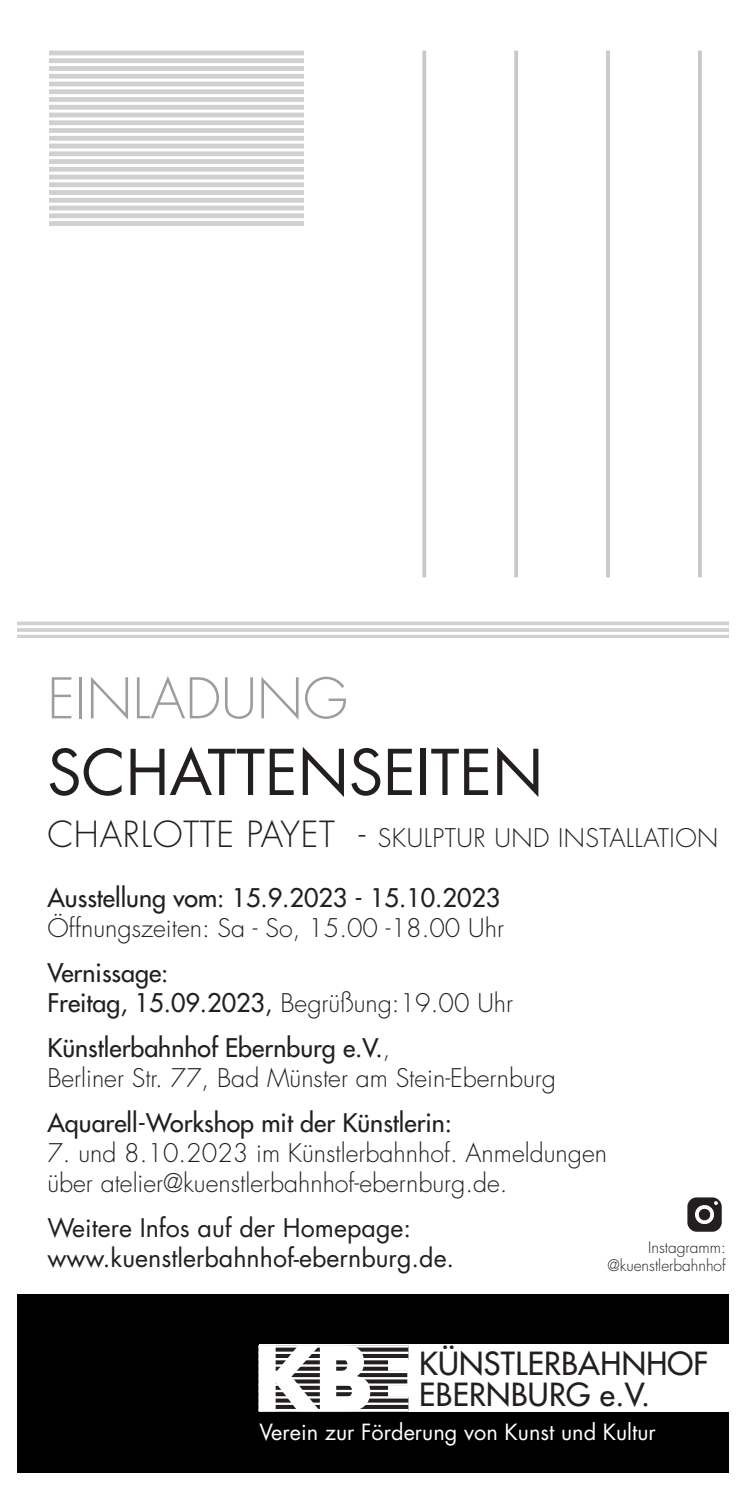
<style>
.page{position:relative;width:745px;height:1489px;background:#fff}
.page>*{position:absolute;margin:0;border:0;box-sizing:border-box;transform-origin:0 0}
.t1{font:61.25px "Futura";color:#231f20}
.t2{font:300 54.5px "Futura";color:#9b9da0}
.t3{font:31px/31px "Futura";letter-spacing:.01em;color:#231f20}
.t4{font:300 25px/30px "Futura";color:#231f20}
.t5{font:25px/30px "Futura";color:#231f20}
.t6{font:25px/30px "Futura";color:#231f20}
.t7{font:300 25px "Futura";letter-spacing:.02em;color:#231f20}
.t8{font:21.75px "Futura";color:#fff}
.t9{font:300 15.5px/18.5px "Futura";color:#231f20;text-align:right}
.s1{font-size:35px}
.s2{font-style:inherit}
.s3{font-weight:300}
.s4{font-weight:400}
</style>
<div class="page">
<div style="left:17px;top:1294px;width:711px;height:178px;background:#000"></div>
<div style="left:259px;top:1343px;width:485px;height:68px;background:#fff"></div>
<svg style="left:258px;top:1347px;width:150px;height:61px"></svg>
<hr style="left:258px;top:1351px;width:150px;height:2px;background:#fff">
<hr style="left:258px;top:1345px;width:150px;height:2px;background:#fff">
<hr style="left:258px;top:1383px;width:150px;height:2px;background:#fff">
<hr style="left:258px;top:1370px;width:150px;height:2px;background:#fff">
<hr style="left:258px;top:1402px;width:150px;height:2px;background:#fff">
<hr style="left:258px;top:1357px;width:150px;height:3px;background:#fff">
<hr style="left:258px;top:1389px;width:150px;height:2px;background:#fff">
<hr style="left:258px;top:1376px;width:150px;height:3px;background:#fff">
<hr style="left:258px;top:1408px;width:150px;height:3px;background:#fff">
<hr style="left:258px;top:1364px;width:150px;height:2px;background:#fff">
<hr style="left:258px;top:1395px;width:150px;height:3px;background:#fff">
<div style="left:49px;top:49px;width:254px;height:179px;background:#cfd0d2"></div>
<hr style="left:17px;top:164px;width:326px;height:3px;background:#fff">
<hr style="left:17px;top:94px;width:326px;height:3px;background:#fff">
<hr style="left:0;top:172px;width:398px;height:3px;background:#fff">
<hr style="left:17px;top:102px;width:326px;height:3px;background:#fff">
<hr style="left:17px;top:195px;width:326px;height:3px;background:#fff">
<hr style="left:17px;top:125px;width:326px;height:3px;background:#fff">
<hr style="left:17px;top:55px;width:326px;height:3px;background:#fff">
<hr style="left:17px;top:210px;width:326px;height:3px;background:#fff">
<hr style="left:17px;top:141px;width:326px;height:3px;background:#fff">
<hr style="left:0;top:71px;width:398px;height:3px;background:#fff">
<hr style="left:17px;top:226px;width:326px;height:3px;background:#fff">
<hr style="left:17px;top:156px;width:326px;height:3px;background:#fff">
<hr style="left:17px;top:86px;width:326px;height:3px;background:#fff">
<hr style="left:17px;top:187px;width:326px;height:3px;background:#fff">
<hr style="left:17px;top:117px;width:326px;height:3px;background:#fff">
<hr style="left:17px;top:48px;width:326px;height:3px;background:#fff">
<hr style="left:17px;top:203px;width:326px;height:3px;background:#fff">
<hr style="left:17px;top:133px;width:326px;height:3px;background:#fff">
<hr style="left:17px;top:63px;width:326px;height:3px;background:#fff">
<hr style="left:17px;top:218px;width:326px;height:3px;background:#fff">
<hr style="left:17px;top:148px;width:326px;height:3px;background:#fff">
<hr style="left:17px;top:79px;width:326px;height:3px;background:#fff">
<hr style="left:0;top:179px;width:398px;height:3px;background:#fff">
<hr style="left:0;top:110px;width:398px;height:3px;background:#fff">
<div style="left:17px;top:621px;width:711px;height:17px;background:#cfd0d2"></div>
<hr style="left:0;top:625px;width:728px;height:3px;background:#fff">
<hr style="left:0;top:632px;width:728px;height:2px;background:#fff">
<svg style="left:422px;top:51px;width:4px;height:526px;background:#cdcdcf"></svg>
<hr style="left:514px;top:51px;width:3px;height:526px;background:#c7c8ca">
<hr style="left:606px;top:51px;width:3px;height:526px;background:#c7c8ca">
<hr style="left:698px;top:51px;width:3px;height:526px;background:#c7c8ca">
<img style="left:687px;top:1197px;width:35px;height:35px">
<h2 class="t2" style="left:47px;top:665px;width:302px">EINLADUNG</h2>
<h1 class="t1" style="left:47px;top:733px;width:497px">SCHATTENSEITEN</h1>
<p class="t7" style="left:47px;top:823px;width:672px"><span class="s1">CHARLOTTE PAYET -</span> SKULPTUR UND INSTALLATION</p>
<p class="t5" style="left:47px;top:883px;width:454px">Ausstellung vom: 15.9.2023 - 15.10.2023</p>
<p class="t4" style="left:47px;top:913px;width:458px">Öffnungszeiten: Sa - So, 15.00 -18.00 Uhr</p>
<p class="t5" style="left:47px;top:958px;width:467px">Vernissage:<br>Freitag, 15.09.2023<span class="s2">,</span> <span class="s3">Begrüßung:19.00 Uhr</span></p>
<p class="t4" style="left:47px;top:1033px;width:510px"><span class="s4">Künstlerbahnhof Ebernburg e.V.</span>,<br>Berliner Str. 77, Bad Münster am Stein-Ebernburg</p>
<p class="t5" style="left:47px;top:1108px;width:406px">Aquarell-Workshop mit der Künstlerin:</p>
<p class="t4" style="left:47px;top:1138px;width:561px">7. und 8.10.2023 im Künstlerbahnhof. Anmeldungen über atelier@kuenstlerbahnhof-ebernburg.de.</p>
<p class="t6" style="left:47px;top:1213px;width:408px">Weitere Infos auf der Homepage: www.kuenstlerbahnhof-ebernburg.de.</p>
<p class="t9" style="left:607px;top:1238px;width:120px">Instagramm: @kuenstlerbahnhof</p>
<p class="t3" style="left:419px;top:1347px;width:290px">KÜNSTLERBAHNHOF<br>EBERNBURG e.V.</p>
<p class="t8" style="left:259px;top:1417px;width:398px">Verein zur Förderung von Kunst und Kultur</p>
</div>
